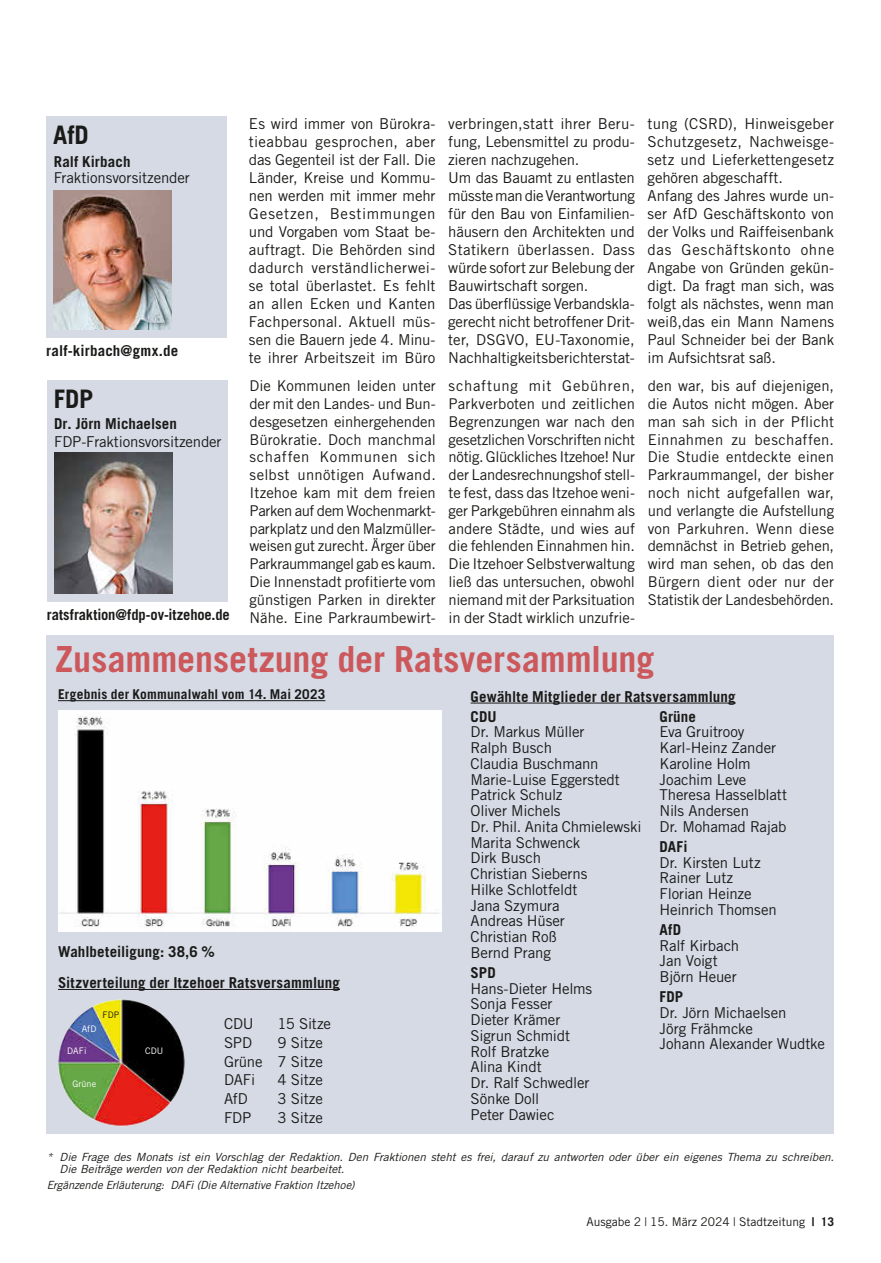
<style>
.page{position:relative;width:881px;height:1263px;background:#fff}
.page>*{position:absolute;margin:0;border:0;box-sizing:border-box;transform-origin:0 0}
.t1{font:700 36px "Trade Gothic LT";letter-spacing:-.005em;color:#cc585b}
.t2{font:700 25.5px "Trade Gothic LT";color:#1a1a18}
.t3{font:15px/18px "Trade Gothic LT";letter-spacing:-.01em;color:#1a1a18}
.t4{font:700 15px/30.6px "Trade Gothic LT";letter-spacing:.01em;color:#1a1a18}
.t5{font:14.85px/17.9px "Trade Gothic LT";letter-spacing:-.005em;color:#1a1a18;text-align:justify}
.t6{font:700 13.5px "Trade Gothic LT";letter-spacing:.015em;color:#1a1a18}
.t7{font:12px "Trade Gothic LT";color:#1a1a18}
.t8{font:italic 11.25px/12px "Trade Gothic LT";letter-spacing:-.005em;color:#1a1a18;scale:1.04 1}
.t9{font:italic 11.25px "Trade Gothic LT";letter-spacing:-.005em;color:#1a1a18}
.t10{font:9px "Trade Gothic LT";letter-spacing:.01em;color:#fff}
.t11{font:9px "Trade Gothic LT";color:#1a1a18}
.s1{font-weight:700}
</style>
<div class="page">
<div style="left:47px;top:380px;width:180px;height:221px;background:#d5dae5"></div>
<img style="left:54px;top:453px;width:118px;height:140px">
<div style="left:46px;top:117px;width:181px;height:221px;background:#d5dae5"></div>
<img style="left:54px;top:190px;width:118px;height:139px">
<div style="left:47px;top:636px;width:786px;height:498px;background:#d5dae5"></div>
<hr style="left:58px;top:700px;width:267px;height:1px;background:#1a1a18">
<img style="left:58px;top:711px;width:383px;height:221px">
<hr style="left:58px;top:989px;width:282px;height:1px;background:#1a1a18">
<img style="left:58px;top:999px;width:127px;height:127px;border-radius:63px">
<hr style="left:470px;top:703px;width:265px;height:1px;background:#1a1a18">
<h2 class="t2" style="left:53px;top:120px;width:37px">AfD</h2>
<p class="t3" style="left:249px;top:115px;width:188px;text-align:justify">Es wird immer von Bürokra&shy;tieabbau gesprochen, aber das Gegenteil ist der Fall. Die Länder, Kreise und Kommu&shy;nen werden mit immer mehr Gesetzen, Bestimmungen und Vorgaben vom Staat be&shy;auftragt. Die Behörden sind dadurch verständlicherwei&shy;se total überlastet. Es fehlt an allen Ecken und Kanten Fachpersonal. Aktuell müs&shy;sen die Bauern jede 4. Minu&shy;te ihrer Arbeitszeit im Büro</p>
<p class="t3" style="left:448px;top:115px;width:188px">verbringen,statt ihrer Beru&shy;fung, Lebensmittel zu produ&shy;zieren nachzugehen.<br>Um das Bauamt zu entlasten müsste man die Verantwortung für den Bau von Einfamilien&shy;häusern den Architekten und<br>Statikern überlassen. Dass würde sofort zur Belebung der<br>Bauwirtschaft sorgen.<br>Das überflüssige Verbandskla&shy;gerecht nicht betroffener Drit&shy;ter, DSGVO, EU-Taxonomie,<br>Nachhaltigkeitsberichterstat-</p>
<p class="t3" style="left:647px;top:115px;width:188px">tung (CSRD), Hinweisgeber<br>Schutzgesetz, Nachweisge&shy;setz und Lieferkettengesetz gehören abgeschafft.<br>Anfang des Jahres wurde un&shy;ser AfD Geschäftskonto von der Volks und Raiffeisenbank das Geschäftskonto ohne<br>Angabe von Gründen gekün&shy;digt. Da fragt man sich, was folgt als nächstes, wenn man weiß,das ein Mann Namens<br>Paul Schneider bei der Bank im Aufsichtsrat saß.</p>
<p class="t4" style="left:54px;top:146px;width:78px">Ralf Kirbach</p>
<p class="t3" style="left:54px;top:168px;width:138px">Fraktionsvorsitzender</p>
<p class="t4" style="left:46px;top:336px;width:133px">ralf-kirbach@gmx.de</p>
<h2 class="t2" style="left:54px;top:383px;width:41px">FDP</h2>
<p class="t4" style="left:54px;top:408px;width:124px">Dr. Jörn Michaelsen</p>
<p class="t3" style="left:54px;top:433px;width:169px">FDP-Fraktionsvorsitzender</p>
<p class="t4" style="left:47px;top:599px;width:184px">ratsfraktion@fdp-ov-itzehoe.de</p>
<p class="t5" style="left:249px;top:377px;width:188px">Die Kommunen leiden unter der mit den Landes- und Bun&shy;desgesetzen einhergehenden Bürokratie. Doch manchmal schaffen Kommunen sich selbst unnötigen Aufwand.<br>Itzehoe kam mit dem freien Parken auf dem Wochenmarkt&shy;parkplatz und den Malzmüller&shy;weisen gut zurecht. Ärger über Parkraummangel gab es kaum.<br>Die Innenstadt profitierte vom günstigen Parken in direkter Nähe. Eine Parkraumbewirt-</p>
<p class="t5" style="left:448px;top:377px;width:188px">schaftung mit Gebühren, Parkverboten und zeitlichen Begrenzungen war nach den gesetzlichen Vorschriften nicht nötig. Glückliches Itzehoe! Nur der Landesrechnungshof stell&shy;te fest, dass das Itzehoe weni&shy;ger Parkgebühren einnahm als andere Städte, und wies auf die fehlenden Einnahmen hin.<br>Die Itzehoer Selbstverwaltung ließ das untersuchen, obwohl niemand mit der Parksituation in der Stadt wirklich unzufrie-</p>
<p class="t5" style="left:647px;top:377px;width:188px">den war, bis auf diejenigen, die Autos nicht mögen. Aber man sah sich in der Pflicht Einnahmen zu beschaffen.<br>Die Studie entdeckte einen Parkraummangel, der bisher noch nicht aufgefallen war, und verlangte die Aufstellung von Parkuhren. Wenn diese demnächst in Betrieb gehen, wird man sehen, ob das den Bürgern dient oder nur der Statistik der Landesbehörden.</p>
<h1 class="t1" style="left:55px;top:637px;width:600px">Zusammensetzung der Ratsversammlung</h1>
<p class="t6" style="left:58px;top:686px;width:269px">Ergebnis der Kommunalwahl vom 14. Mai 2023</p>
<p class="t4" style="left:470px;top:686px;width:266px;line-height:20px">Gewählte Mitglieder der Ratsversammlung<br>CDU</p>
<p class="t3" style="left:470px;top:724px;width:172px;line-height:15.8px">Dr. Markus Müller<br>Ralph Busch<br>Claudia Buschmann<br>Marie-Luise Eggerstedt<br>Patrick Schulz<br>Oliver Michels<br>Dr. Phil. Anita Chmielewski<br>Marita Schwenck<br>Dirk Busch<br>Christian Sieberns<br>Hilke Schlotfeldt<br>Jana Szymura<br>Andreas Hüser<br>Christian Roß<br>Bernd Prang</p>
<p class="t4" style="left:470px;top:957px;width:27px">SPD</p>
<p class="t3" style="left:470px;top:980px;width:123px;line-height:15.8px">Hans-Dieter Helms<br>Sonja Fesser<br>Dieter Krämer<br>Sigrun Schmidt<br>Rolf Bratzke<br>Alina Kindt<br>Dr. Ralf Schwedler<br>Sönke Doll<br>Peter Dawiec</p>
<p class="t4" style="left:659px;top:701px;width:38px">Grüne</p>
<p class="t3" style="left:659px;top:724px;width:129px;line-height:15.8px">Eva Gruitrooy<br>Karl-Heinz Zander<br>Karoline Holm<br>Joachim Leve<br>Theresa Hasselblatt<br>Nils Andersen<br>Dr. Mohamad Rajab</p>
<p class="t4" style="left:659px;top:831px;width:30px">DAFi</p>
<p class="t3" style="left:659px;top:854px;width:119px;line-height:15.8px">Dr. Kirsten Lutz<br>Rainer Lutz<br>Florian Heinze<br>Heinrich Thomsen</p>
<p class="t4" style="left:659px;top:914px;width:23px">AfD</p>
<p class="t3" style="left:659px;top:937px;width:81px;line-height:15.8px">Ralf Kirbach<br>Jan Voigt<br>Björn Heuer</p>
<p class="t4" style="left:659px;top:981px;width:25px">FDP</p>
<p class="t3" style="left:659px;top:1004px;width:167px;line-height:15.8px">Dr. Jörn Michaelsen<br>Jörg Frähmcke<br>Johann Alexander Wudtke</p>
<p class="t4" style="left:58px;top:936px;width:283px">Wahlbeteiligung: 38,6 %<br>Sitzverteilung der Itzehoer Ratsversammlung</p>
<p class="t11" style="left:103px;top:1009px;width:18px">FDP</p>
<p class="t3" style="left:224px;top:1014px;width:31px">CDU</p>
<p class="t3" style="left:277px;top:1014px;width:55px">15 Sitze</p>
<p class="t3" style="left:224px;top:1033px;width:29px">SPD</p>
<p class="t10" style="left:82px;top:1023px;width:16px">AfD</p>
<p class="t3" style="left:224px;top:1033px;width:100px;line-height:18.9px;text-align:justify;text-indent:54px">9 Sitze Grüne 7 Sitze DAFi</p>
<p class="t10" style="left:67px;top:1045px;width:21px">DAFi</p>
<p class="t10" style="left:145px;top:1045px;width:20px">CDU</p>
<p class="t3" style="left:277px;top:1071px;width:47px">4 Sitze</p>
<p class="t10" style="left:72px;top:1078px;width:25px">Grüne</p>
<p class="t3" style="left:224px;top:1090px;width:25px">AfD</p>
<p class="t3" style="left:277px;top:1090px;width:47px">3 Sitze</p>
<p class="t3" style="left:224px;top:1109px;width:29px">FDP</p>
<p class="t3" style="left:277px;top:1109px;width:47px">3 Sitze</p>
<p class="t8" style="left:60px;top:1151px;width:746px;text-indent:-13px">* Die Frage des Monats ist ein Vorschlag der Redaktion. Den Fraktionen steht es frei, darauf zu antworten oder über ein eigenes Thema zu schreiben.<br>Die Beiträge werden von der Redaktion nicht bearbeitet.</p>
<p class="t9" style="left:47px;top:1178px;width:309px">Ergänzende Erläuterung: DAFi (Die Alternative Fraktion Itzehoe)</p>
<p class="t7" style="left:586px;top:1214px;width:249px">Ausgabe 2 | 15. März 2024 | Stadtzeitung <span class="s1">| 13</span></p>
</div>
